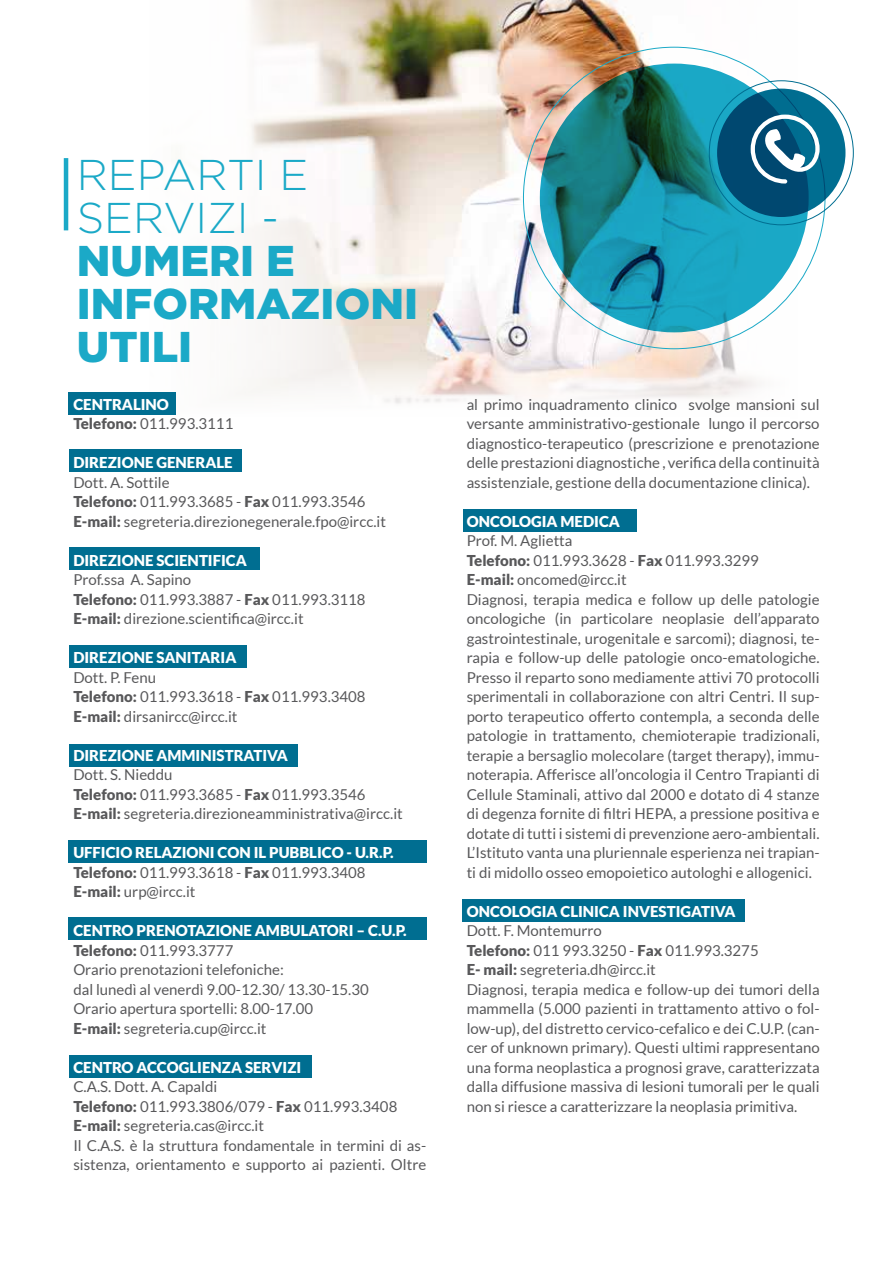
<style>
.page{position:relative;width:893px;height:1263px;background:#fff}
.page>*{position:absolute;margin:0;border:0;box-sizing:border-box;transform-origin:0 0}
.t1{font:900 43.05px/43px "Gotham";color:#1ba9c7}
.t2{font:300 43.05px/43px "Gotham";color:#1ba9c7}
.t3{font:15px/19.5px "Lato";color:#58585a}
.t4{font:900 15px/19.5px "Lato";color:#fff}
.s1{font-weight:900;color:#fff}
.s2{font-weight:900}
.s3{color:#58585a}
.s4{font-weight:400;color:#58585a}
</style>
<div class="page">
<img style="left:245px;top:0;width:561px;height:404px">
<div style="left:69px;top:392px;width:107px;height:23px;background:#006e91"></div>
<div style="left:463px;top:509px;width:173px;height:22px;background:#006e91"></div>
<div style="left:463px;top:898px;width:282px;height:23px;background:#006e91"></div>
<div style="left:69px;top:449px;width:173px;height:23px;background:#006e91"></div>
<div style="left:69px;top:547px;width:190px;height:23px;background:#006e91"></div>
<div style="left:69px;top:645px;width:178px;height:23px;background:#006e91"></div>
<div style="left:69px;top:744px;width:229px;height:23px;background:#006e91"></div>
<div style="left:69px;top:840px;width:358px;height:23px;background:#006e91"></div>
<div style="left:69px;top:917px;width:358px;height:23px;background:#006e91"></div>
<div style="left:69px;top:1054px;width:242px;height:23px;background:#006e91"></div>
<hr style="left:64px;top:158px;width:4px;height:72px;background:#1ba9c7">
<svg style="left:540px;top:64px;width:269px;height:268px;background:#188b9c"></svg>
<svg style="left:717px;top:89px;width:128px;height:128px;background:#00577d"></svg>
<svg style="left:751px;top:115px;width:69px;height:69px"></svg>
<h1 class="t2" style="left:77px;top:152px;width:233px">REPARTI E<br>SERVIZI -</h1>
<h1 class="t1" style="left:77px;top:238px;width:343px">NUMERI E<br>INFORMAZIONI<br>UTILI</h1>
<p class="t3" style="left:73px;top:395px;width:162px"><span class="s1">CENTRALINO<br></span><span class="s2">Telefono:</span> 011.993.3111</p>
<p class="t4" style="left:73px;top:453px;width:161px">DIREZIONE GENERALE</p>
<p class="t3" style="left:73px;top:473px;width:314px">Dott. A. Sottile<br><span class="s2">Telefono:</span> 011.993.3685 - <span class="s2">Fax</span> 011.993.3546<br><span class="s2">E-mail:</span> segreteria.direzionegenerale.fpo@ircc.it</p>
<p class="t4" style="left:73px;top:550px;width:175px">DIREZIONE SCIENTIFICA</p>
<p class="t3" style="left:73px;top:570px;width:294px">Prof.ssa A. Sapino<br><span class="s2">Telefono:</span> 011.993.3887 - <span class="s2">Fax</span> 011.993.3118<br><span class="s2">E-mail:</span> direzione.scientifica@ircc.it</p>
<p class="t4" style="left:73px;top:648px;width:165px">DIREZIONE SANITARIA</p>
<p class="t3" style="left:73px;top:668px;width:294px">Dott. P. Fenu<br><span class="s2">Telefono:</span> 011.993.3618 - <span class="s2">Fax</span> 011.993.3408<br><span class="s2">E-mail:</span> dirsanircc@ircc.it</p>
<p class="t4" style="left:73px;top:745px;width:216px">DIREZIONE AMM INISTRATIVA</p>
<p class="t3" style="left:73px;top:765px;width:331px">Dott. S. Nieddu<br><span class="s2">Telefono:</span> 011.993.3685 - <span class="s2">Fax</span> 011.993.3546<br><span class="s2">E-mail:</span> segreteria.direzioneamministrativa@ircc.it</p>
<p class="t4" style="left:73px;top:843px;width:322px">UFFICIO RELAZIONI CON IL PUBBLICO - U.R.P.<br><span class="s3">Telefono:</span> <span class="s4">011.993.3618 -</span> <span class="s3">Fax</span> <span class="s4">011.993.3408<br></span><span class="s3">E-mail:</span> <span class="s4">urp@ircc.it</span></p>
<p class="t3" style="left:73px;top:921px;width:335px"><span class="s1">CENTRO PRENOTAZIONE AMBULATORI – C.U.P.<br></span><span class="s2">Telefono:</span> 011.993.3777<br>Orario prenotazioni telefoniche:<br>dal lunedì al venerdì 9.00-12.30/ 13.30-15.30<br>Orario apertura sportelli: 8.00-17.00<br><span class="s2">E-mail:</span> segreteria.cup@ircc.it</p>
<p class="t4" style="left:73px;top:1057px;width:230px">CENTRO ACCOGLIENZA SERVIZI</p>
<p class="t3" style="left:73px;top:1077px;width:354px">C.A.S. Dott. A. Capaldi<br><span class="s2">Telefono:</span> 011.993.3806/079 - <span class="s2">Fax</span> 011.993.3408<br><span class="s2">E-mail:</span> segreteria.cas@ircc.it<br>Il C.A.S. è la struttura fondamentale in termini di as&shy;sistenza, orientamento e supporto ai pazienti. Oltre</p>
<p class="t3" style="left:467px;top:395px;width:354px;text-align:justify">al primo inquadramento clinico svolge mansioni sul versante amministrativo-gestionale lungo il percorso diagnostico-terapeutico (prescrizione e prenotazione delle prestazioni diagnostiche , verifica della continuità assistenziale, gestione della documentazione clinica).</p>
<p class="t4" style="left:467px;top:511px;width:155px">ONCOLOGIA MEDICA</p>
<p class="t3" style="left:467px;top:531px;width:354px">Prof. M. Aglietta<br><span class="s2">Telefono:</span> 011.993.3628 - <span class="s2">Fax</span> 011.993.3299<br><span class="s2">E-mail:</span> oncomed@ircc.it<br>Diagnosi, terapia medica e follow up delle patologie oncologiche (in particolare neoplasie dell’apparato gastrointestinale, urogenitale e sarcomi); diagnosi, te&shy;rapia e follow-up delle patologie onco-ematologiche.<br>Presso il reparto sono mediamente attivi 70 protocolli sperimentali in collaborazione con altri Centri. Il sup&shy;porto terapeutico offerto contempla, a seconda delle patologie in trattamento, chemioterapie tradizionali, terapie a bersaglio molecolare (target therapy), immu&shy;noterapia. Afferisce all’oncologia il Centro Trapianti di Cellule Staminali, attivo dal 2000 e dotato di 4 stanze di degenza fornite di filtri HEPA, a pressione positiva e dotate di tutti i sistemi di prevenzione aero-ambientali.<br>L’Istituto vanta una pluriennale esperienza nei trapian&shy;ti di midollo osseo emopoietico autologhi e allogenici.</p>
<p class="t4" style="left:467px;top:901px;width:270px">ONCOLOGIA CLINICA INVESTIGATIVA</p>
<p class="t3" style="left:467px;top:921px;width:354px">Dott. F. Montemurro<br><span class="s2">Telefono:</span> 011 993.3250 - <span class="s2">Fax</span> 011.993.3275<br><span class="s2">E- mail:</span> segreteria.dh@ircc.it<br>Diagnosi, terapia medica e follow-up dei tumori della mammella (5.000 pazienti in trattamento attivo o fol&shy;low-up), del distretto cervico-cefalico e dei C.U.P. (can&shy;cer of unknown primary). Questi ultimi rappresentano una forma neoplastica a prognosi grave, caratterizzata dalla diffusione massiva di lesioni tumorali per le quali non si riesce a caratterizzare la neoplasia primitiva.</p>
</div>
